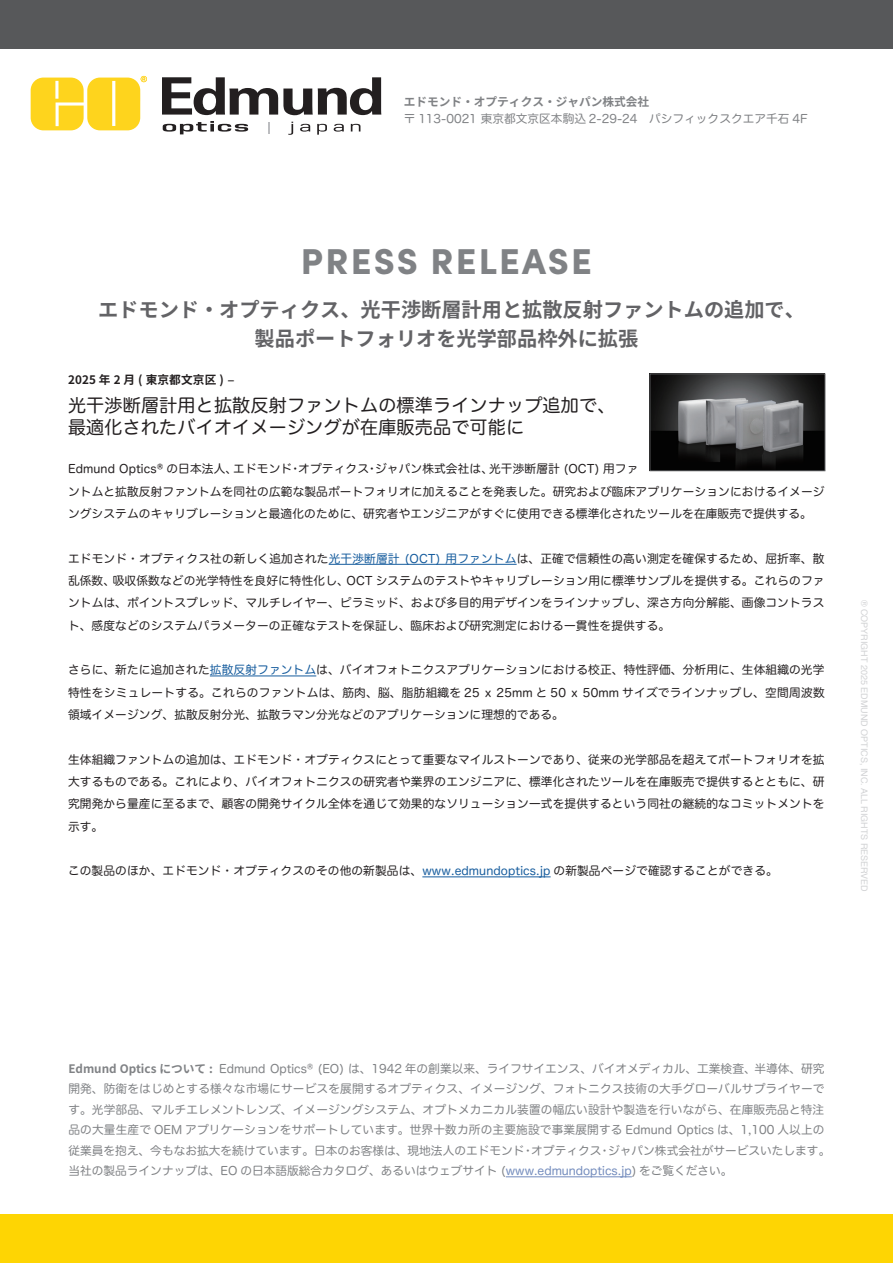
<style>
.page{position:relative;width:893px;height:1263px;background:#fff}
.page>*{position:absolute;margin:0;border:0;box-sizing:border-box;transform-origin:0 0}
.t1{font:900 36px "Sofia Pro";letter-spacing:.06em;color:#808285}
.t2{font:700 20.25px/28.7px "Noto Sans CJ Kjp";color:#636366;text-align:center}
.t3{font:18px/22.4px "Hira Maru Pro W4";letter-spacing:.01em;color:#231f20}
.t4{font:11.7px/22.4px "Hira Maru Pro W4";letter-spacing:.01em;color:#231f20}
.t5{font:11.7px/20.4px "Hira Maru Pro W4";color:#808285}
.t6{font:700 11.7px "Noto Sans CJ Kjp";color:#808285}
.t7{font:700 11.7px "Noto Sans CJ Kjp";letter-spacing:.01em;color:#231f20}
.t8{font:11.7px "Hira Maru Pro W4";color:#175d9e}
.t9{font:9px "Helvetica";color:#d1d2d4}
.s1{font-family:"Hira Maru Pro W4";font-weight:400}
.s2{color:#175d9e}
.s3{color:#738cbd}
</style>
<div class="page">
<hr style="left:329px;top:564px;width:188px;height:1px;background:#175d9e">
<hr style="left:210px;top:676px;width:106px;height:1px;background:#175d9e">
<hr style="left:422px;top:876px;width:129px;height:1px;background:#175d9e">
<hr style="left:506px;top:1176px;width:126px;height:1px;background:#738cbd">
<img style="left:652px;top:376px;width:171px;height:93px">
<div style="left:650px;top:374px;width:175px;height:97px;border:1px solid #57585a"></div>
<div style="left:0;top:1214px;width:893px;height:49px;background:#fed503"></div>
<div style="left:0;top:0;width:893px;height:49px;background:#57585a"></div>
<svg style="left:162px;top:77px;width:219px;height:38px"></svg>
<svg style="left:31px;top:76px;width:116px;height:54px"></svg>
<svg style="left:163px;top:121px;width:85px;height:13px"></svg>
<svg style="left:288px;top:122px;width:5px;height:13px"></svg>
<svg style="left:300px;top:124px;width:10px;height:8px"></svg>
<svg style="left:317px;top:124px;width:10px;height:11px"></svg>
<svg style="left:334px;top:124px;width:10px;height:8px"></svg>
<svg style="left:351px;top:124px;width:9px;height:7px"></svg>
<svg style="left:268px;top:122px;width:1px;height:12px"></svg>
<p class="t6" style="left:404px;top:95px;width:247px">エドモンド・オプティクス・ジャパン株式会社</p>
<p class="t5" style="left:404px;top:107px;width:405px">〒 113-0021 東京都文京区本駒込 2-29-24　パシフィックスクエア千石 4F</p>
<h1 class="t1" style="left:301px;top:233px;width:293px">PRESS RELEASE</h1>
<h2 class="t2" style="left:98px;top:296px;width:708px">エドモンド・オプティクス、光干渉断層計用と拡散反射ファントムの追加で、製品ポートフォリオを光学部品枠外に拡張</h2>
<p class="t7" style="left:68px;top:373px;width:167px">2025 年 2 月 ( 東京都文京区 <span class="s1">–</span>(</p>
<h3 class="t3" style="left:68px;top:393px;width:549px">光干渉断層計用と拡散反射ファントムの標準ラインナップ追加で、最適化されたバイオイメージングが在庫販売品で可能に</h3>
<p class="t4" style="left:489px;top:457px;width:151px">光干渉断層計 (OCT) 用ファ</p>
<p class="t4" style="left:298px;top:457px;width:72px">オプティクス</p>
<p class="t4" style="left:375px;top:457px;width:119px">ジャパン株式会社は、</p>
<p class="t4" style="left:166px;top:457px;width:72px">の日本法人、</p>
<p class="t4" style="left:233px;top:457px;width:60px">エドモンド</p>
<p class="t4" style="left:157px;top:455px;width:8px">®</p>
<p class="t4" style="left:68px;top:457px;width:758px">Edmund Optics<br>ントムと拡散反射ファントムを同社の広範な製品ポートフォリオに加えることを発表した。研究および臨床アプリケーションにおけるイメージングシステムのキャリブレーションと最適化のために、研究者やエンジニアがすぐに使用できる標準化されたツールを在庫販売で提供する。</p>
<p class="t4" style="left:446px;top:546px;width:380px"><span class="s2">用ファントム</span>は、正確で信頼性の高い測定を確保するため、屈折率、散</p>
<p class="t4" style="left:289px;top:457px;width:13px">・</p>
<p class="t4" style="left:366px;top:457px;width:13px">・</p>
<p class="t4" style="left:347px;top:546px;width:479px;text-indent:-279px">エドモンド・オプティクス社の新しく追加された<span class="s2">光干渉断層計<br></span>OCT システムのテストやキャリブレーション用に標準サンプルを提供する。これらのファ</p>
<p class="t8" style="left:405px;top:548px;width:37px">(OCT)</p>
<p class="t4" style="left:113px;top:569px;width:238px">吸収係数などの光学特性を良好に特性化し、</p>
<p class="t4" style="left:68px;top:569px;width:758px">乱係数、<br>ントムは、ポイントスプレッド、マルチレイヤー、ピラミッド、および多目的用デザインをラインナップし、深さ方向分解能、画像コントラスト、感度などのシステムパラメーターの正確なテストを保証し、臨床および研究測定における一貫性を提供する。</p>
<p class="t4" style="left:68px;top:658px;width:758px;text-align:right">さらに、新たに追加された<span class="s2">拡散反射ファントム</span>は、バイオフォトニクスアプリケーションにおける校正、特性評価、分析用に、生体組織の光学<br>50mm サイズでラインナップし、空間周波数</p>
<p class="t4" style="left:68px;top:680px;width:497px">特性をシミュレートする。これらのファントムは、筋肉、脳、脂肪組織を 25<br>領域イメージング、拡散反射分光、拡散ラマン分光などのアプリケーションに理想的である。</p>
<p class="t4" style="left:68px;top:747px;width:758px;text-align:justify">生体組織ファントムの追加は、エドモンド・オプティクスにとって重要なマイルストーンであり、従来の光学部品を超えてポートフォリオを拡大するものである。これにより、バイオフォトニクスの研究者や業界のエンジニアに、標準化されたツールを在庫販売で提供するとともに、研究開発から量産に至るまで、顧客の開発サイクル全体を通じて効果的なソリューション一式を提供するという同社の継続的なコミットメントを示す。</p>
<p class="t4" style="left:68px;top:859px;width:711px">この製品のほか、エドモンド・オプティクスのその他の新製品は、<span class="s2">www.edmundoptics.jp</span> の新製品ページで確認することができる。</p>
<p class="t4" style="left:497px;top:680px;width:71px">25mm と 50</p>
<p class="t4" style="left:485px;top:680px;width:8px">x</p>
<p class="t4" style="left:571px;top:680px;width:8px">x</p>
<p class="t9" style="left:871px;top:600px;width:294px;rotate:90deg">® COPYRIGHT 2025 EDMUND OPTICS, INC. ALL RIGHTS RESERVED</p>
<p class="t5" style="left:219px;top:1057px;width:607px">Edmund Optics® (EO) は、1942 年の創業以来、ライフサイエンス、バイオメディカル、工業検査、半導体、研究</p>
<p class="t6" style="left:68px;top:1062px;width:146px">Edmund Optics について :</p>
<p class="t5" style="left:68px;top:1078px;width:758px">開発、防衛をはじめとする様々な市場にサービスを展開するオプティクス、イメージング、フォトニクス技術の大手グローバルサプライヤーで</p>
<p class="t5" style="left:68px;top:1098px;width:757px">す。光学部品、マルチエレメントレンズ、イメージングシステム、オプトメカニカル装置の幅広い設計や製造を行いながら、在庫販売品と特注</p>
<p class="t5" style="left:68px;top:1119px;width:758px">品の大量生産で OEM アプリケーションをサポートしています。世界十数カ所の主要施設で事業展開する Edmund Optics は、1,100 人以上の</p>
<p class="t5" style="left:608px;top:1139px;width:224px">ジャパン株式会社がサービスいたします。</p>
<p class="t5" style="left:531px;top:1139px;width:72px">オプティクス</p>
<p class="t5" style="left:68px;top:1139px;width:666px">従業員を抱え、今もなお拡大を続けています。日本のお客様は、現地法人のエドモンド<br>当社の製品ラインナップは、EO の日本語版総合カタログ、あるいはウェブサイト (<span class="s3">www.edmundoptics j p.</span> ) をご覧ください。</p>
<p class="t5" style="left:522px;top:1139px;width:13px">・</p>
<p class="t5" style="left:599px;top:1139px;width:13px">・</p>
</div>
